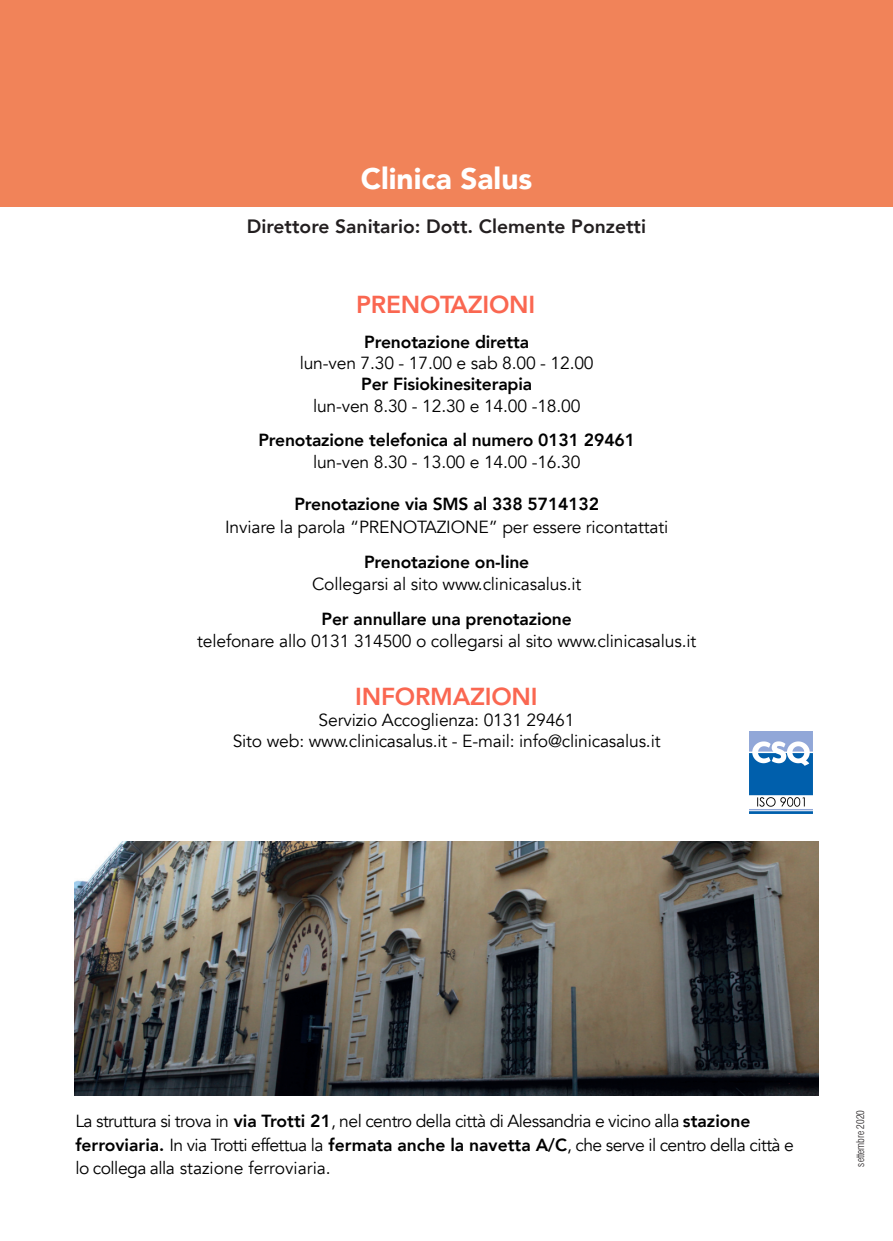
<style>
.page{position:relative;width:893px;height:1241px;background:#fff}
.page>*{position:absolute;margin:0;border:0;box-sizing:border-box;transform-origin:0 0}
.t1{font:900 29.75px "Avenir";color:#fff}
.t2{font:800 24.5px "Avenir";letter-spacing:-.01em;color:#fa6751}
.t3{font:800 19.25px "Avenir";color:#231f20}
.t4{font:17.5px/21px "Avenir";letter-spacing:-.01em;color:#000;text-align:center}
.t5{font:17.5px/23.4px "Avenir";letter-spacing:-.03em;color:#000}
.t6{font:800 17.5px "Avenir";letter-spacing:-.01em;color:#000}
.t7{font:300 condensed 10.5px "Helvetica";color:#231f20}
.s1{font-weight:800}
</style>
<div class="page">
<div style="left:0;top:0;width:893px;height:206px;background:#f18359"></div>
<img style="left:74px;top:841px;width:744px;height:253px">
<img style="left:749px;top:731px;width:63px;height:82px">
<p class="t1" style="left:361px;top:159px;width:173px">Clinica Salus</p>
<p class="t3" style="left:247px;top:213px;width:401px">Direttore Sanitario: Dott. Clemente Ponzetti</p>
<h2 class="t2" style="left:356px;top:288px;width:181px">PRENOTAZIONI</h2>
<p class="t6" style="left:364px;top:330px;width:166px">Prenotazione diretta</p>
<p class="t4" style="left:300px;top:353px;width:295px">lun-ven 7.30 - 17.00 e sab 8.00 - 12.00</p>
<p class="t6" style="left:361px;top:373px;width:173px">Per Fisiokinesiterapia</p>
<p class="t4" style="left:313px;top:396px;width:269px">lun-ven 8.30 - 12.30 e 14.00 -18.00</p>
<p class="t6" style="left:258px;top:428px;width:378px">Prenotazione telefonica al numero 0131 29461</p>
<p class="t4" style="left:313px;top:452px;width:269px">lun-ven 8.30 - 13.00 e 14.00 -16.30</p>
<p class="t6" style="left:294px;top:493px;width:306px">Prenotazione via SMS al 338 5714132</p>
<p class="t4" style="left:225px;top:516px;width:444px">Inviare la parola “PRENOTAZIONE” per essere ricontattati</p>
<p class="t6" style="left:364px;top:550px;width:167px">Prenotazione on-line</p>
<p class="t4" style="left:312px;top:574px;width:271px">Collegarsi al sito www.clinicasalus.it</p>
<p class="t6" style="left:322px;top:607px;width:252px">Per annullare una prenotazione</p>
<p class="t4" style="left:197px;top:631px;width:500px">telefonare allo 0131 314500 o collegarsi al sito www.clinicasalus.it</p>
<h2 class="t2" style="left:355px;top:680px;width:184px">INFORMAZIONI</h2>
<p class="t4" style="left:233px;top:709px;width:429px">Servizio Accoglienza: 0131 29461<br>Sito web: www.clinicasalus.it - E-mail: info@clinicasalus.it</p>
<p class="t5" style="left:75px;top:1109px;width:720px">La struttura si trova in <span class="s1">via Trotti 21</span>, nel centro della città di Alessandria e vicino alla <span class="s1">stazione ferroviaria.</span> In via Trotti effettua la <span class="s1">fermata anche la navetta A/C</span>, che serve il centro della città e lo collega alla stazione ferroviaria.</p>
<p class="t7" style="left:854px;top:1166px;width:58px;rotate:-90deg">settembre 2020</p>
</div>
